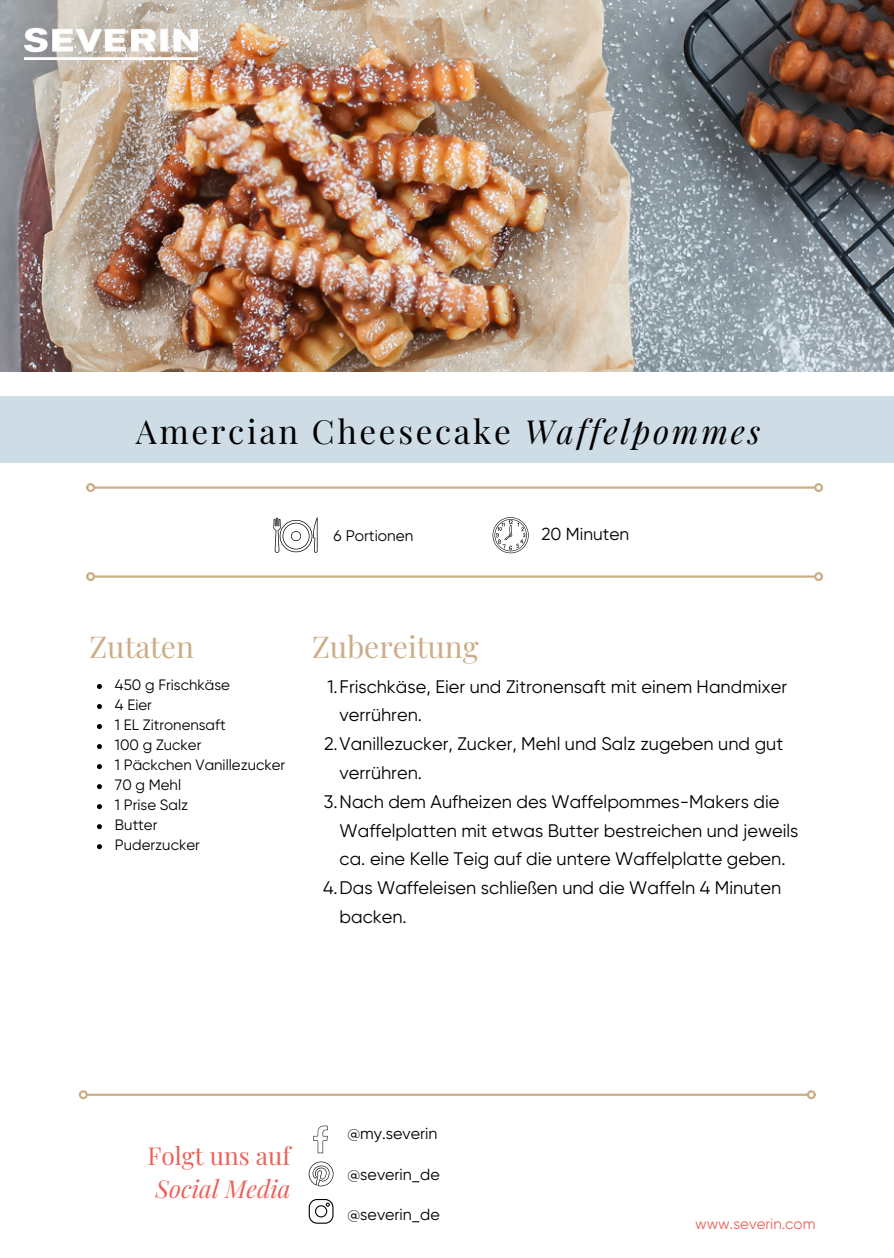
<style>
.page{position:relative;width:894px;height:1258px;background:#fff}
.page>*{position:absolute;margin:0;border:0;box-sizing:border-box;transform-origin:0 0}
.t1{font:33px "Playfair Display";letter-spacing:.08em;color:#000}
.t2{font:30px "Playfair Display";color:#ccad87}
.t3{font:24.6px/32.7px "Playfair Display";color:#ec625a;text-align:center}
.t4{font:18.3px/28.8px "Gilroy";color:#000}
.t5{font:17.4px "Gilroy";color:#000}
.t6{font:16.2px "Gilroy";color:#000}
.t7{font:15.3px "Gilroy";color:#000}
.t8{font:15px "Gilroy";color:#000}
.t9{font:15px "Gilroy";color:#ec625a}
.s1{font-style:italic}
</style>
<div class="page">
<img style="left:0;top:0;width:893px;height:372px">
<svg style="left:273px;top:517px;width:44px;height:36px"></svg>
<svg style="left:492px;top:517px;width:36px;height:36px"></svg>
<hr style="left:94px;top:575px;width:720px;height:3px;background:#ccad87">
<div style="left:86px;top:572px;width:9px;height:9px;border:2px solid #ccad87;border-radius:50%"></div>
<div style="left:813px;top:572px;width:9px;height:9px;border:2px solid #ccad87;border-radius:50%"></div>
<hr style="left:94px;top:486px;width:720px;height:3px;background:#ccad87">
<div style="left:86px;top:483px;width:9px;height:9px;border:2px solid #ccad87;border-radius:50%"></div>
<div style="left:813px;top:483px;width:9px;height:9px;border:2px solid #ccad87;border-radius:50%"></div>
<hr style="left:87px;top:1093px;width:720px;height:3px;background:#ccad87">
<div style="left:79px;top:1090px;width:9px;height:9px;border:2px solid #ccad87;border-radius:50%"></div>
<div style="left:806px;top:1090px;width:9px;height:9px;border:2px solid #ccad87;border-radius:50%"></div>
<div style="left:0;top:396px;width:893px;height:66px;background:#cddce5"></div>
<img style="left:24px;top:28px;width:174px;height:32px">
<svg style="left:308px;top:1161px;width:25px;height:25px"></svg>
<svg style="left:313px;top:1125px;width:15px;height:29px"></svg>
<svg style="left:308px;top:1199px;width:25px;height:25px"></svg>
<svg style="left:97px;top:684px;width:5px;height:5px"></svg>
<svg style="left:97px;top:704px;width:5px;height:5px"></svg>
<svg style="left:97px;top:724px;width:5px;height:5px"></svg>
<svg style="left:97px;top:744px;width:5px;height:5px"></svg>
<svg style="left:97px;top:764px;width:5px;height:5px"></svg>
<svg style="left:97px;top:784px;width:5px;height:5px"></svg>
<svg style="left:97px;top:804px;width:5px;height:5px"></svg>
<svg style="left:97px;top:824px;width:5px;height:5px"></svg>
<svg style="left:97px;top:844px;width:5px;height:5px"></svg>
<p class="t1" style="left:136px;top:408px;width:625px">Amercian Cheesecake <span class="s1">Waffelpommes</span></p>
<p class="t7" style="left:333px;top:527px;width:81px">6 Portionen</p>
<p class="t5" style="left:541px;top:524px;width:89px">20 Minuten</p>
<p class="t2" style="left:89px;top:625px;width:106px">Zutaten</p>
<p class="t2" style="left:312px;top:625px;width:168px">Zubereitung</p>
<p class="t8" style="left:115px;top:676px;width:116px">450 g Frischkäse</p>
<p class="t8" style="left:115px;top:696px;width:38px">4 Eier</p>
<p class="t8" style="left:115px;top:716px;width:112px">1 EL Zitronensaft</p>
<p class="t8" style="left:115px;top:736px;width:88px">100 g Zucker</p>
<p class="t8" style="left:115px;top:756px;width:172px">1 Päckchen Vanillezucker</p>
<p class="t8" style="left:115px;top:776px;width:68px">70 g Mehl</p>
<p class="t8" style="left:115px;top:796px;width:75px">1 Prise Salz</p>
<p class="t8" style="left:115px;top:816px;width:44px">Butter</p>
<p class="t8" style="left:115px;top:836px;width:86px">Puderzucker</p>
<p class="t4" style="left:339px;top:672px;width:449px;text-indent:-12px">1.Frischkäse, Eier und Zitronensaft mit einem Handmixer verrühren.</p>
<p class="t4" style="left:339px;top:729px;width:445px;text-indent:-16px">2.Vanillezucker, Zucker, Mehl und Salz zugeben und gut verrühren.</p>
<p class="t4" style="left:339px;top:787px;width:460px;text-indent:-16px">3.Nach dem Aufheizen des Waffelpommes-Makers die<br>Waffelplatten mit etwas Butter bestreichen und jeweils ca. eine Kelle Teig auf die untere Waffelplatte geben.</p>
<p class="t4" style="left:339px;top:873px;width:443px;text-indent:-17px">4.Das Waffeleisen schließen und die Waffeln 4 Minuten backen.</p>
<p class="t3" style="left:147px;top:1139px;width:145px">Folgt uns auf<br><span class="s1">Social Media</span></p>
<p class="t6" style="left:347px;top:1124px;width:91px">@my.severin</p>
<p class="t6" style="left:347px;top:1164px;width:94px">@severin_de</p>
<p class="t6" style="left:347px;top:1205px;width:94px">@severin_de</p>
<p class="t9" style="left:695px;top:1215px;width:122px">www.severin.com</p>
</div>
